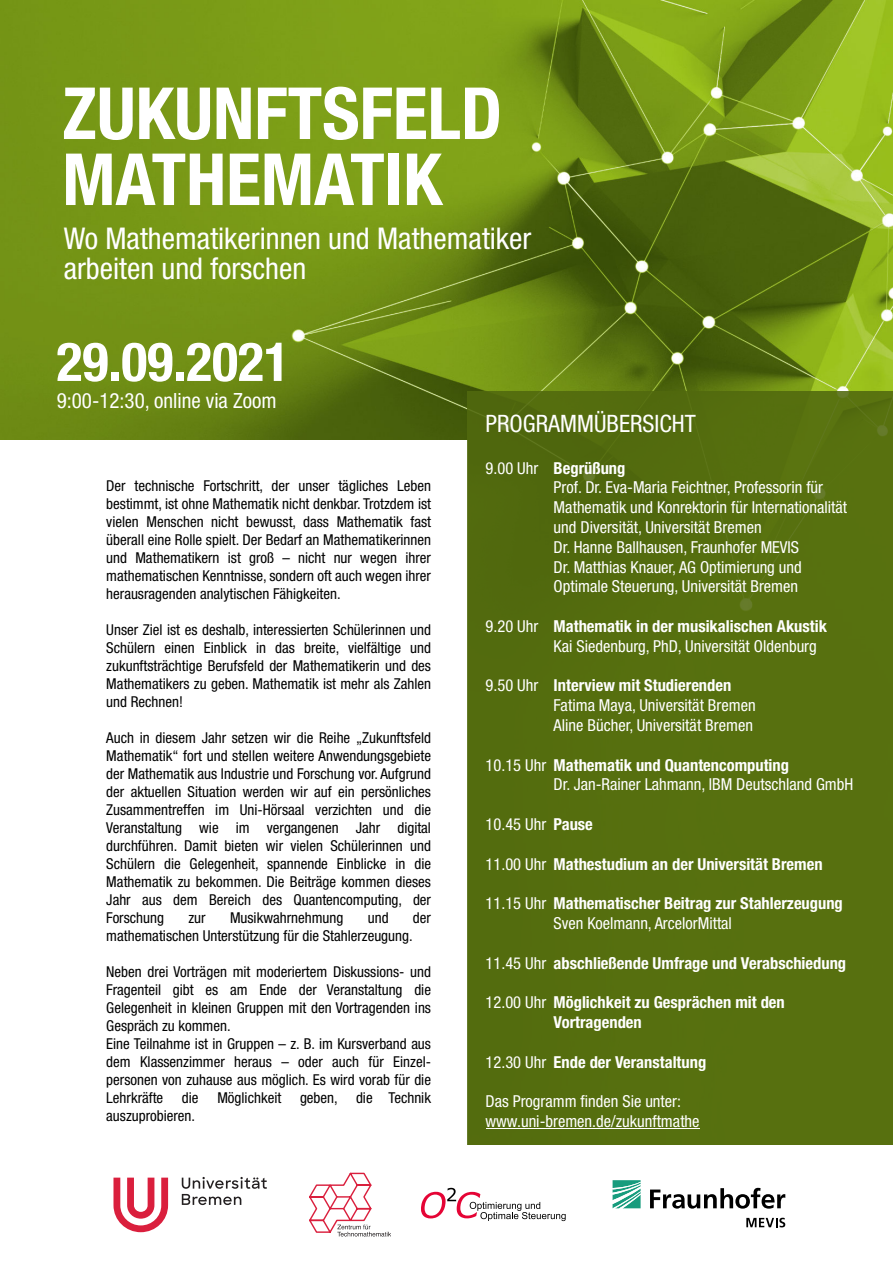
<style>
.page{position:relative;width:893px;height:1263px;background:#fff}
.page>*{position:absolute;margin:0;border:0;box-sizing:border-box;transform-origin:0 0}
.t1{font:700 condensed 72px/66px "Helvetica Neue LT Std";color:#fff}
.t2{font:700 condensed 54px "Helvetica Neue LT Std";color:#fff}
.t3{font:condensed 30px/30px "Helvetica Neue LT Std";color:#fff}
.t4{font:condensed 24px "Helvetica Neue LT Std";color:#fff}
.t5{font:condensed 21px "Helvetica Neue LT Std";color:#fff}
.t6{font:condensed 16.5px/19.8px "Helvetica Neue LT Std";color:#fff}
.t7{font:700 condensed 16.5px/19.8px "Helvetica Neue LT Std";color:#fff}
.t8{font:condensed 15px/18px "Helvetica Neue LT Std";color:#000;text-align:justify}
.s1{font-weight:700}
.s2{font-weight:400}
</style>
<div class="page">
<img style="left:0;top:0;width:893px;height:440px">
<div style="left:467px;top:392px;width:426px;height:754px;background:#51690e"></div>
<svg style="left:613px;top:1180px;width:28px;height:28px"></svg>
<svg style="left:650px;top:1188px;width:135px;height:20px"></svg>
<svg style="left:746px;top:1218px;width:39px;height:9px"></svg>
<svg style="left:309px;top:1172px;width:82px;height:64px"></svg>
<svg style="left:182px;top:1177px;width:85px;height:28px"></svg>
<svg style="left:113px;top:1177px;width:55px;height:55px"></svg>
<hr style="left:486px;top:1128px;width:214px;height:1px;background:#fff">
<svg style="left:421px;top:1188px;width:145px;height:33px"></svg>
<h1 class="t1" style="left:62px;top:91px;width:441px">ZUKUNFTSFELD<br>MATHEMATIK</h1>
<h3 class="t3" style="left:64px;top:228px;width:469px">Wo Mathematikerinnen und Mathematiker arbeiten und forschen</h3>
<h2 class="t2" style="left:57px;top:342px;width:235px">29.09.2021</h2>
<h3 class="t5" style="left:57px;top:393px;width:221px">9:00-12:30, online via Zoom</h3>
<p class="t8" style="left:106px;top:478px;width:326px">Der technische Fortschritt, der unser tägliches Leben bestimmt, ist ohne Mathematik nicht denkbar. Trotzdem ist vielen Menschen nicht bewusst, dass Mathematik fast überall eine Rolle spielt. Der Bedarf an Mathematikerinnen und Mathematikern ist groß – nicht nur wegen ihrer mathematischen Kenntnisse, sondern oft auch wegen ihrer herausragenden analytischen Fähigkeiten.</p>
<p class="t8" style="left:106px;top:622px;width:326px">Unser Ziel ist es deshalb, interessierten Schülerinnen und Schülern einen Einblick in das breite, vielfältige und zukunftsträchtige Berufsfeld der Mathematikerin und des Mathematikers zu geben. Mathematik ist mehr als Zahlen und Rechnen!</p>
<p class="t8" style="left:106px;top:730px;width:326px">Auch in diesem Jahr setzen wir die Reihe „Zukunftsfeld Mathematik“ fort und stellen weitere Anwendungsgebiete der Mathematik aus Industrie und Forschung vor. Aufgrund der aktuellen Situation werden wir auf ein persönliches Zusammentreffen im Uni-Hörsaal verzichten und die Veranstaltung wie im vergangenen Jahr digital durchführen. Damit bieten wir vielen Schülerinnen und Schülern die Gelegenheit, spannende Einblicke in die Mathematik zu bekommen. Die Beiträge kommen dieses Jahr aus dem Bereich des Quantencomputing, der Forschung</p>
<p class="t8" style="left:188px;top:910px;width:19px">zur</p>
<p class="t8" style="left:230px;top:910px;width:115px">Musikwahrnehmung</p>
<p class="t8" style="left:368px;top:910px;width:22px">und</p>
<p class="t8" style="left:413px;top:910px;width:20px">der</p>
<p class="t8" style="left:106px;top:928px;width:308px">mathematischen Unterstützung für die Stahlerzeugung.</p>
<p class="t8" style="left:106px;top:964px;width:326px;text-align:left">Neben drei Vorträgen mit moderiertem Diskussions- und Fragenteil gibt es am Ende der Veranstaltung die Gelegenheit in kleinen Gruppen mit den Vortragenden ins Gespräch zu kommen.<br>Eine Teilnahme ist in Gruppen – z. B. im Kursverband aus dem Klassenzimmer heraus – oder auch für Einzel&shy;personen von zuhause aus möglich. Es wird vorab für die Lehrkräfte die Möglichkeit geben, die Technik auszuprobieren.</p>
<h3 class="t4" style="left:486px;top:415px;width:212px">PROGRAMMÜBERSICHT</h3>
<p class="t6" style="left:554px;top:460px;width:295px;text-indent:-68px">9.00 Uhr <span class="s1">Begrüßung<br></span>Prof. Dr. Eva-Maria Feichtner, Professorin für Mathematik und Konrektorin für Internationalität und Diversität, Universität Bremen<br>Dr. Hanne Ballhausen, Fraunhofer MEVIS<br>Dr. Matthias Knauer, AG Optimierung und Optimale Steuerung, Universität Bremen</p>
<p class="t6" style="left:554px;top:619px;width:275px;text-indent:-68px">9.20 Uhr <span class="s1">Mathematik in der musikalischen Akustik<br></span>Kai Siedenburg, PhD, Universität Oldenburg</p>
<p class="t6" style="left:554px;top:678px;width:204px;text-indent:-68px">9.50 Uhr <span class="s1">Interview mit Studierenden<br></span>Fatima Maya, Universität Bremen<br>Aline Bücher, Universität Bremen</p>
<p class="t6" style="left:554px;top:757px;width:301px;text-indent:-68px">10.15 Uhr <span class="s1">Mathematik und Quantencomputing<br></span>Dr. Jan-Rainer Lahmann, IBM Deutschland GmbH</p>
<p class="t6" style="left:486px;top:817px;width:109px">10.45 Uhr <span class="s1">Pause</span></p>
<p class="t7" style="left:486px;top:856px;width:339px"><span class="s2">11.00 Uhr</span> Mathestudium an der Universität Bremen</p>
<p class="t7" style="left:554px;top:896px;width:291px;text-indent:-68px"><span class="s2">11.15 Uhr</span> Mathematischer Beitrag zur Stahlerzeugung<br><span class="s2">Sven Koelmann, ArcelorMittal</span></p>
<p class="t7" style="left:486px;top:955px;width:362px"><span class="s2">11.45 Uhr</span> abschließende Umfrage und Verabschiedung</p>
<p class="t7" style="left:554px;top:995px;width:233px;text-indent:-68px"><span class="s2">12.00 Uhr</span> Möglichkeit zu Gesprächen mit den<br>Vortragenden</p>
<p class="t7" style="left:486px;top:1054px;width:222px"><span class="s2">12.30 Uhr</span> Ende der Veranstaltung</p>
<p class="t6" style="left:486px;top:1094px;width:216px">Das Programm finden Sie unter: www.uni-bremen.de/zukunftmathe</p>
</div>
